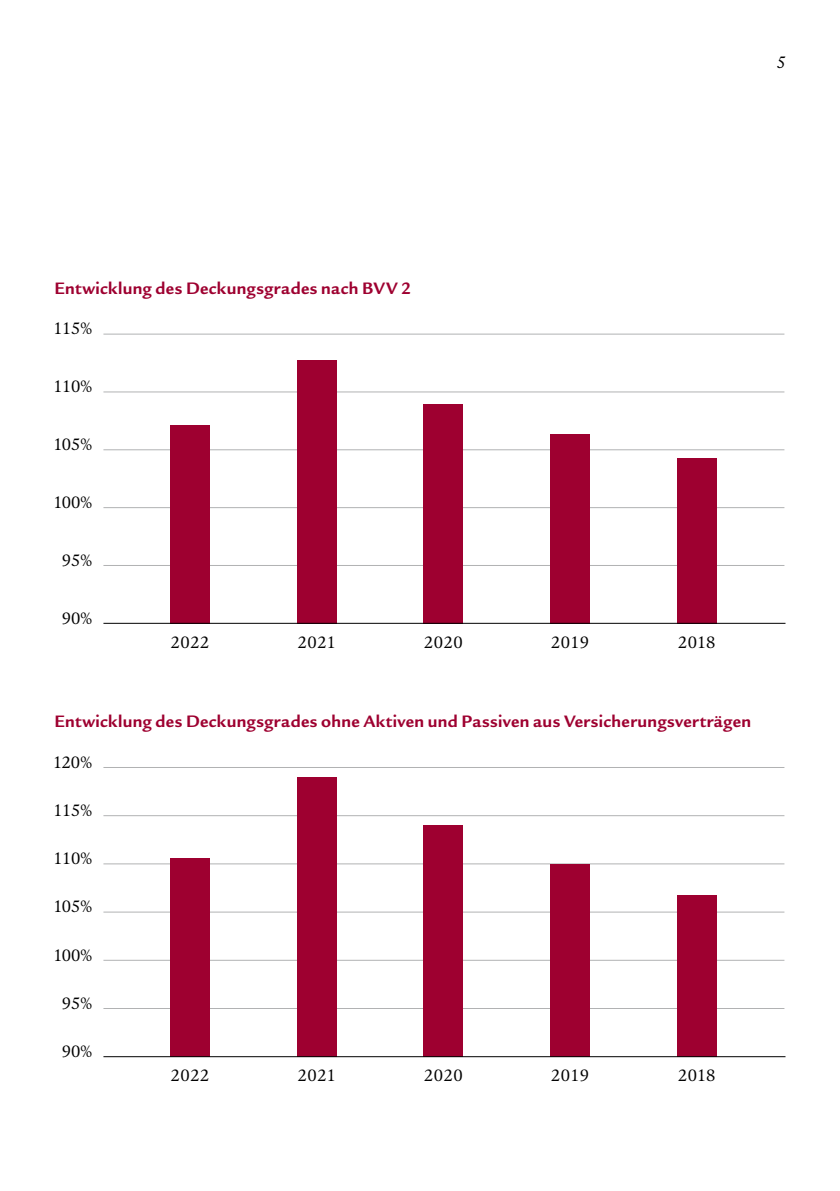
<style>
.page{position:relative;width:840px;height:1191px;background:#fff}
.page>*{position:absolute;margin:0;border:0;box-sizing:border-box;transform-origin:0 0}
.t1{font:700 18px "Legacy Sans ITC Pro";letter-spacing:.02em;color:#9e0030}
.Book_10_13pt_K{font:18px "Legacy Serif ITC Pro";color:#000}
.t2{font:italic 18px "Legacy Serif ITC Pro";color:#000}
</style>
<div class="page">
<hr style="left:103px;top:565px;width:681px;height:1px;background:#b1b2b3">
<hr style="left:103px;top:1008px;width:681px;height:1px;background:#b1b2b3">
<hr style="left:103px;top:391px;width:681px;height:1px;background:#b1b2b3">
<hr style="left:103px;top:815px;width:681px;height:1px;background:#b1b2b3">
<hr style="left:103px;top:863px;width:681px;height:1px;background:#b1b2b3">
<hr style="left:103px;top:334px;width:681px;height:1px;background:#b1b2b3">
<hr style="left:103px;top:767px;width:681px;height:1px;background:#b1b2b3">
<hr style="left:103px;top:507px;width:681px;height:1px;background:#b1b2b3">
<hr style="left:103px;top:960px;width:681px;height:1px;background:#b1b2b3">
<hr style="left:103px;top:449px;width:681px;height:1px;background:#b1b2b3">
<hr style="left:103px;top:911px;width:681px;height:1px;background:#b1b2b3">
<div style="left:170px;top:425px;width:39px;height:198px;background:#9e0030"></div>
<div style="left:170px;top:858px;width:39px;height:198px;background:#9e0030"></div>
<div style="left:549px;top:434px;width:40px;height:189px;background:#9e0030"></div>
<div style="left:549px;top:864px;width:40px;height:192px;background:#9e0030"></div>
<div style="left:676px;top:458px;width:40px;height:165px;background:#9e0030"></div>
<div style="left:676px;top:895px;width:40px;height:161px;background:#9e0030"></div>
<div style="left:423px;top:404px;width:40px;height:219px;background:#9e0030"></div>
<div style="left:423px;top:825px;width:40px;height:231px;background:#9e0030"></div>
<div style="left:296px;top:360px;width:40px;height:263px;background:#9e0030"></div>
<hr style="left:103px;top:623px;width:682px;height:1px;background:#000">
<div style="left:296px;top:777px;width:40px;height:279px;background:#9e0030"></div>
<hr style="left:103px;top:1056px;width:682px;height:1px;background:#000">
<p class="t2" style="left:776px;top:51px;width:10px">5</p>
<p class="t1" style="left:54px;top:277px;width:358px">Entwicklung des Deckungsgrades nach BVV 2</p>
<p class="Book_10_13pt_K" style="left:53px;top:317px;width:40px">115%</p>
<p class="Book_10_13pt_K" style="left:53px;top:375px;width:40px">110%</p>
<p class="Book_10_13pt_K" style="left:53px;top:433px;width:40px">105%</p>
<p class="Book_10_13pt_K" style="left:53px;top:491px;width:40px">100%</p>
<p class="Book_10_13pt_K" style="left:62px;top:549px;width:32px">95%</p>
<p class="Book_10_13pt_K" style="left:62px;top:607px;width:32px">90%</p>
<p class="Book_10_13pt_K" style="left:170px;top:631px;width:40px">2022</p>
<p class="Book_10_13pt_K" style="left:297px;top:631px;width:40px">2021</p>
<p class="Book_10_13pt_K" style="left:423px;top:631px;width:41px">2020</p>
<p class="Book_10_13pt_K" style="left:550px;top:631px;width:40px">2019</p>
<p class="Book_10_13pt_K" style="left:677px;top:631px;width:39px">2018</p>
<p class="t1" style="left:54px;top:710px;width:697px">Entwicklung des Deckungsgrades ohne Aktiven und Passiven aus Versicherungsverträgen</p>
<p class="Book_10_13pt_K" style="left:53px;top:751px;width:41px">120%</p>
<p class="Book_10_13pt_K" style="left:53px;top:799px;width:40px">115%</p>
<p class="Book_10_13pt_K" style="left:53px;top:847px;width:40px">110%</p>
<p class="Book_10_13pt_K" style="left:53px;top:895px;width:40px">105%</p>
<p class="Book_10_13pt_K" style="left:53px;top:944px;width:40px">100%</p>
<p class="Book_10_13pt_K" style="left:62px;top:992px;width:32px">95%</p>
<p class="Book_10_13pt_K" style="left:62px;top:1040px;width:32px">90%</p>
<p class="Book_10_13pt_K" style="left:170px;top:1064px;width:40px">2022</p>
<p class="Book_10_13pt_K" style="left:297px;top:1064px;width:40px">2021</p>
<p class="Book_10_13pt_K" style="left:423px;top:1064px;width:41px">2020</p>
<p class="Book_10_13pt_K" style="left:550px;top:1064px;width:40px">2019</p>
<p class="Book_10_13pt_K" style="left:677px;top:1064px;width:39px">2018</p>
</div>
